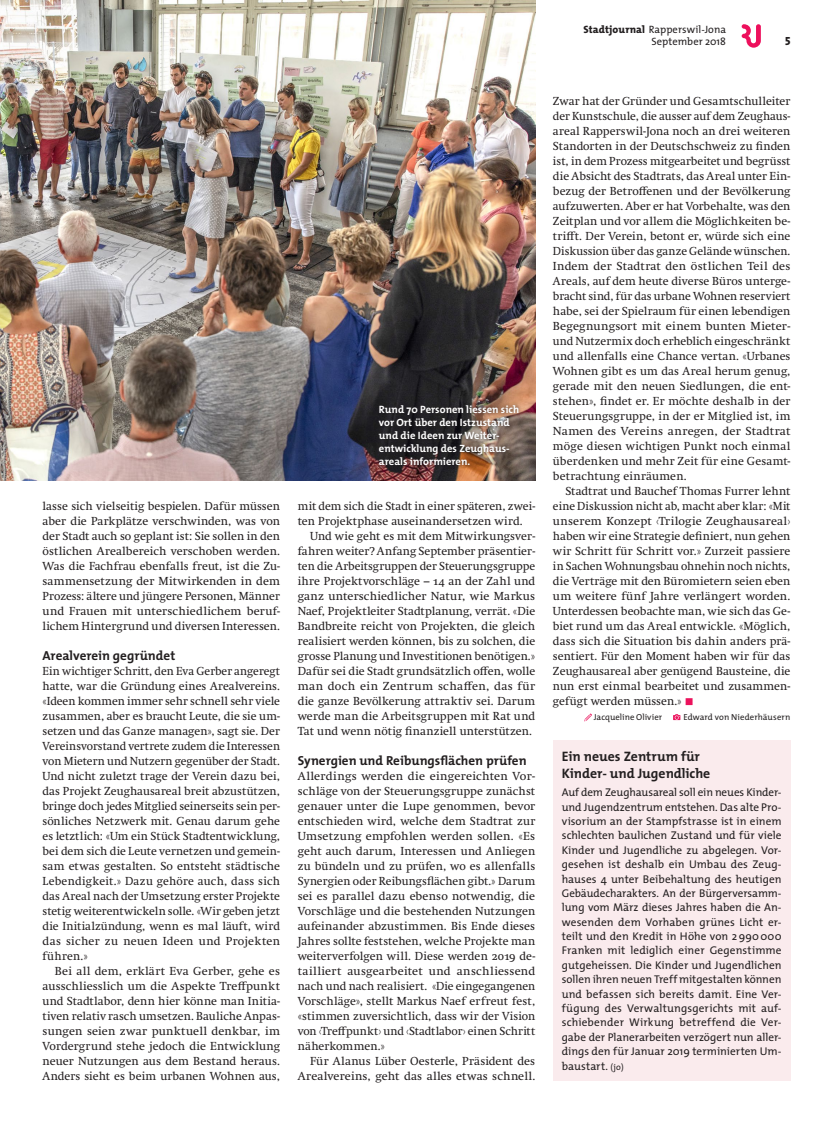
<style>
.page{position:relative;width:833px;height:1134px;background:#fff}
.page>*{position:absolute;margin:0;border:0;box-sizing:border-box;transform-origin:0 0}
.t1{font:700 13.75px/17.9px "The Mix";color:#231f20}
.t2{font:700 13.12px "The Mix";color:#231f20}
.t3{font:11.88px/15px "Swift Neue LT Pro";letter-spacing:.01em;color:#231f20;text-align:justify}
.t4{font:11.88px "The Mix Extra Bold Caps";color:#231f20}
.t5{font:11.25px/14.4px "The Mix";color:#231f20;text-align:justify}
.t6{font:700 10.62px/13.1px "The Mix";color:#fff}
.t7{font:10.62px/11.9px "The Mix";letter-spacing:.005em;color:#231f20;text-align:right}
.t8{font:8.75px "The Mix";letter-spacing:.005em;color:#231f20}
.s1{font-weight:800}
.s2{color:#eb125c}
.s3{font-size:8.75px}
</style>
<div class="page">
<img style="left:0;top:0;width:535px;height:480px">
<svg style="left:584px;top:714px;width:8px;height:7px"></svg>
<svg style="left:673px;top:714px;width:7px;height:6px"></svg>
<div style="left:553px;top:740px;width:237px;height:340px;background:#faebed"></div>
<div style="left:375px;top:401px;width:147px;height:68px;background:#231f20;opacity:.75"></div>
<svg style="left:741px;top:24px;width:20px;height:24px"></svg>
<p class="t7" style="left:583px;top:23px;width:144px"><span class="s1">Stadtjournal</span> Rapperswil-Jona<br>September 2018</p>
<p class="t4" style="left:785px;top:31px;width:7px">5</p>
<p class="t3" style="left:43px;top:498px;width:239px">lasse sich vielseitig bespielen. Dafür müssen aber die Parkplätze verschwinden, was von der Stadt auch so geplant ist: Sie sollen in den östlichen Arealbereich verschoben werden.<br>Was die Fachfrau ebenfalls freut, ist die Zu&shy;sammensetzung der Mitwirkenden in dem Prozess: ältere und jüngere Personen, Männer und Frauen mit unterschiedlichem beruf&shy;lichem Hintergrund und diversen Interessen.</p>
<p class="t2" style="left:43px;top:645px;width:134px">Arealverein gegründet</p>
<p class="t3" style="left:43px;top:663px;width:239px">Ein wichtiger Schritt, den Eva Gerber angeregt hatte, war die Gründung eines Arealvereins. «Ideen kommen immer sehr schnell sehr viele zusammen, aber es braucht Leute, die sie um&shy;setzen und das Ganze managen», sagt sie. Der Vereinsvorstand vertrete zudem die Interessen von Mietern und Nutzern gegenüber der Stadt.<br>Und nicht zuletzt trage der Verein dazu bei, das Projekt Zeughausareal breit abzustützen, bringe doch jedes Mitglied seinerseits sein per&shy;sönliches Netzwerk mit. Genau darum gehe es letztlich: «Um ein Stück Stadtentwicklung, bei dem sich die Leute vernetzen und gemein&shy;sam etwas gestalten. So entsteht städtische Lebendigkeit.» Dazu gehöre auch, dass sich das Areal nach der Umsetzung erster Projekte stetig weiterentwickeln solle. «Wir geben jetzt die Initialzündung, wenn es mal läuft, wird das sicher zu neuen Ideen und Projekten führen.»</p>
<p class="t3" style="left:43px;top:963px;width:239px;text-indent:12px">Bei all dem, erklärt Eva Gerber, gehe es ausschliesslich um die Aspekte Treffpunkt und Stadtlabor, denn hier könne man Initia&shy;tiven relativ rasch umsetzen. Bauliche Anpas&shy;sungen seien zwar punktuell denkbar, im Vordergrund stehe jedoch die Entwicklung neuer Nutzungen aus dem Bestand heraus.<br>Anders sieht es beim urbanen Wohnen aus,</p>
<p class="t6" style="left:379px;top:402px;width:142px">Rund 70 Personen liessen sich vor Ort über den Istzustand und die Ideen zur Weiter&shy;entwicklung des Zeughaus&shy;areals informieren.</p>
<p class="t3" style="left:298px;top:498px;width:239px">mit dem sich die Stadt in einer späteren, zwei&shy;ten Projektphase auseinandersetzen wird.</p>
<p class="t3" style="left:298px;top:528px;width:239px;text-indent:12px">Und wie geht es mit dem Mitwirkungsver&shy;fahren weiter? Anfang September präsentier&shy;ten die Arbeitsgruppen der Steuerungsgruppe ihre Projektvorschläge – 14 an der Zahl und ganz unterschiedlicher Natur, wie Markus Naef, Projektleiter Stadtplanung, verrät. «Die Bandbreite reicht von Projekten, die gleich realisiert werden können, bis zu solchen, die grosse Planung und Investitionen benötigen.» Dafür sei die Stadt grundsätzlich offen, wolle man doch ein Zentrum schaffen, das für die ganze Bevölkerung attraktiv sei. Darum werde man die Arbeitsgruppen mit Rat und Tat und wenn nötig finanziell unterstützen.</p>
<p class="t2" style="left:298px;top:750px;width:230px">Synergien und Reibungsflächen prüfen</p>
<p class="t3" style="left:298px;top:768px;width:239px">Allerdings werden die eingereichten Vor&shy;schläge von der Steuerungsgruppe zunächst genauer unter die Lupe genommen, bevor entschieden wird, welche dem Stadtrat zur Umsetzung empfohlen werden sollen. «Es geht auch darum, Interessen und Anliegen zu bündeln und zu prüfen, wo es allenfalls Synergien oder Reibungsflächen gibt.» Darum sei es parallel dazu ebenso notwendig, die Vorschläge und die bestehenden Nutzungen aufeinander abzustimmen. Bis Ende dieses Jahres sollte feststehen, welche Projekte man weiterverfolgen will. Diese werden 2019 de&shy;tailliert ausgearbeitet und anschliessend nach und nach realisiert. «Die eingegangenen Vorschläge», stellt Markus Naef erfreut fest, «stimmen zuversichtlich, dass wir der Vision von ‹Treffpunkt› und ‹Stadtlabor› einen Schritt näherkommen.»</p>
<p class="t3" style="left:298px;top:1053px;width:239px;text-align:right">Für Alanus Lüber Oesterle, Präsident des<br>Arealvereins, geht das alles etwas schnell.</p>
<p class="t3" style="left:553px;top:93px;width:239px">Zwar hat der Gründer und Gesamtschulleiter der Kunstschule, die ausser auf dem Zeughaus&shy;areal Rapperswil-Jona noch an drei weiteren Standorten in der Deutschschweiz zu finden ist, in dem Prozess mitgearbeitet und begrüsst die Absicht des Stadtrats, das Areal unter Ein&shy;bezug der Betroffenen und der Bevölkerung aufzuwerten. Aber er hat Vorbehalte, was den Zeitplan und vor allem die Möglichkeiten be&shy;trifft. Der Verein, betont er, würde sich eine Diskussion über das ganze Gelände wünschen.<br>Indem der Stadtrat den östlichen Teil des Areals, auf dem heute diverse Büros unterge&shy;bracht sind, für das urbane Wohnen reserviert habe, sei der Spielraum für einen lebendigen Begegnungsort mit einem bunten Mieter&shy;und Nutzermix doch erheblich eingeschränkt und allenfalls eine Chance vertan. «Urbanes Wohnen gibt es um das Areal herum genug, gerade mit den neuen Siedlungen, die ent&shy;stehen», findet er. Er möchte deshalb in der Steuerungsgruppe, in der er Mitglied ist, im Namen des Vereins anregen, der Stadtrat möge diesen wichtigen Punkt noch einmal überdenken und mehr Zeit für eine Gesamt&shy;betrachtung einräumen.</p>
<p class="t3" style="left:553px;top:483px;width:239px;text-indent:12px">Stadtrat und Bauchef Thomas Furrer lehnt eine Diskussion nicht ab, macht aber klar: «Mit unserem Konzept ‹Trilogie Zeughausareal› haben wir eine Strategie definiert, nun gehen wir Schritt für Schritt vor.» Zurzeit passiere in Sachen Wohnungsbau ohnehin noch nichts, die Verträge mit den Büromietern seien eben um weitere fünf Jahre verlängert worden.<br>Unterdessen beobachte man, wie sich das Ge&shy;biet rund um das Areal entwickle. «Möglich, dass sich die Situation bis dahin anders prä&shy;sentiert. Für den Moment haben wir für das Zeughausareal aber genügend Bausteine, die nun erst einmal bearbeitet und zusammen&shy;gefügt werden müssen.» <span class="s2">■</span></p>
<p class="t8" style="left:594px;top:710px;width:70px">Jacqueline Olivier</p>
<p class="t8" style="left:683px;top:710px;width:109px">Edward von Niederhäusern</p>
<p class="t1" style="left:562px;top:746px;width:150px">Ein neues Zentrum für<br>Kinder- und Jugendliche</p>
<p class="t5" style="left:562px;top:785px;width:221px">Auf dem Zeughausareal soll ein neues Kinder&shy;und Jugendzentrum entstehen. Das alte Pro&shy;visorium an der Stampfstrasse ist in einem schlechten baulichen Zustand und für viele Kinder und Jugendliche zu abgelegen. Vor&shy;gesehen ist deshalb ein Umbau des Zeug&shy;hauses 4 unter Beibehaltung des heutigen Gebäudecharakters. An der Bürgerversamm&shy;lung vom März dieses Jahres haben die An&shy;wesenden dem Vorhaben grünes Licht er&shy;teilt und den Kredit in Höhe von 2990000<br>Franken mit lediglich einer Gegenstimme gutgeheissen. Die Kinder und Jugendlichen sollen ihren neuen Treff mitgestalten können und befassen sich bereits damit. Eine Ver&shy;fügung des Verwaltungsgerichts mit auf&shy;schiebender Wirkung betreffend die Ver&shy;gabe der Planerarbeiten verzögert nun aller&shy;dings den für Januar 2019 terminierten Um&shy;baustart. <span class="s3">(jo)</span></p>
</div>
